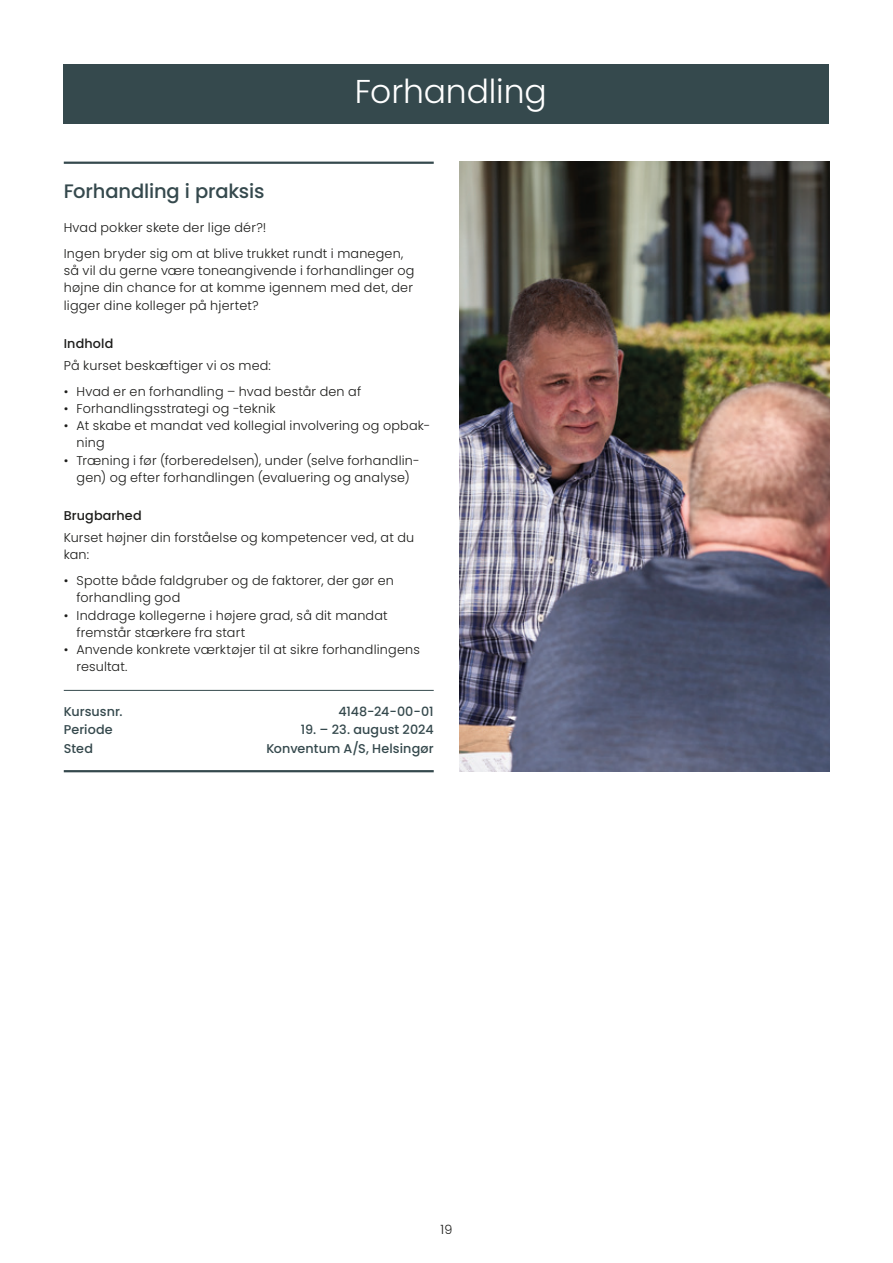
<style>
.page{position:relative;width:893px;height:1263px;background:#fff}
.page>*{position:absolute;margin:0;border:0;box-sizing:border-box;transform-origin:0 0}
.t1{font:300 33px "Poppins";letter-spacing:-.005em;color:#fff}
.t2{font:500 19.5px "Poppins";letter-spacing:-.01em;color:#35494d}
.t3{font:300 12.75px/17.2px "Poppins";letter-spacing:.015em;color:#1d1d1b}
.t4{font:500 12.75px "Poppins";letter-spacing:.005em;color:#35494d}
.t5{font:500 12.75px "Poppins";letter-spacing:.01em;color:#1d1d1b}
</style>
<div class="page">
<div style="left:64px;top:64px;width:765px;height:59px;background:#35494d"></div>
<hr style="left:64px;top:162px;width:370px;height:2px;background:#35494d">
<hr style="left:64px;top:690px;width:370px;height:1px;background:#35494d">
<hr style="left:64px;top:770px;width:370px;height:2px;background:#35494d">
<img style="left:459px;top:162px;width:370px;height:610px">
<h1 class="t1" style="left:355px;top:72px;width:193px">Forhandling</h1>
<h1 class="t1" style="left:405px;top:72px;width:92px">Emne</h1>
<h2 class="t2" style="left:64px;top:180px;width:202px">Forhandling i praksis</h2>
<p class="t3" style="left:64px;top:215px;width:341px;line-height:25.8px">Hvad pokker skete der lige dér?!<br>Ingen bryder sig om at blive trukket rundt i manegen,</p>
<p class="t3" style="left:64px;top:262px;width:352px;text-align:justify">så vil du gerne være toneangivende i forhandlinger og højne din chance for at komme igennem med det, der ligger dine kolleger på hjertet?</p>
<p class="t5" style="left:64px;top:336px;width:51px">Indhold</p>
<p class="t3" style="left:64px;top:357px;width:209px">På kurset beskæftiger vi os med:</p>
<p class="t3" style="left:64px;top:383px;width:299px">• Hvad er en forhandling – hvad består den af</p>
<p class="t3" style="left:64px;top:400px;width:213px">• Forhandlingsstrategi og -teknik</p>
<p class="t3" style="left:77px;top:417px;width:355px;text-indent:-13px">• At skabe et mandat ved kollegial involvering og opbak&shy;ning</p>
<p class="t3" style="left:64px;top:452px;width:358px;text-align:center">• Træning i før (forberedelsen), under (selve forhandlin&shy;gen) og efter forhandlingen (evaluering og analyse)</p>
<p class="t5" style="left:64px;top:509px;width:79px">Brugbarhed</p>
<p class="t3" style="left:64px;top:529px;width:352px">Kurset højner din forståelse og kompetencer ved, at du kan:</p>
<p class="t3" style="left:77px;top:572px;width:319px;text-indent:-13px">• Spotte både faldgruber og de faktorer, der gør en forhandling god</p>
<p class="t3" style="left:77px;top:607px;width:313px;text-indent:-13px">• Inddrage kollegerne i højere grad, så dit mandat fremstår stærkere fra start</p>
<p class="t3" style="left:77px;top:641px;width:345px;text-indent:-13px">• Anvende konkrete værktøjer til at sikre forhandlingens resultat.</p>
<p class="t4" style="left:64px;top:704px;width:60px">Kursusnr.</p>
<p class="t4" style="left:339px;top:704px;width:97px">4148-24-00-01</p>
<p class="t4" style="left:64px;top:723px;width:50px">Periode</p>
<p class="t4" style="left:301px;top:723px;width:135px">19. – 23. august 2024</p>
<p class="t4" style="left:64px;top:741px;width:31px">Sted</p>
<p class="t4" style="left:266px;top:741px;width:169px">Konventum A/S, Helsingør</p>
<p class="t3" style="left:441px;top:1221px;width:13px">19</p>
</div>
